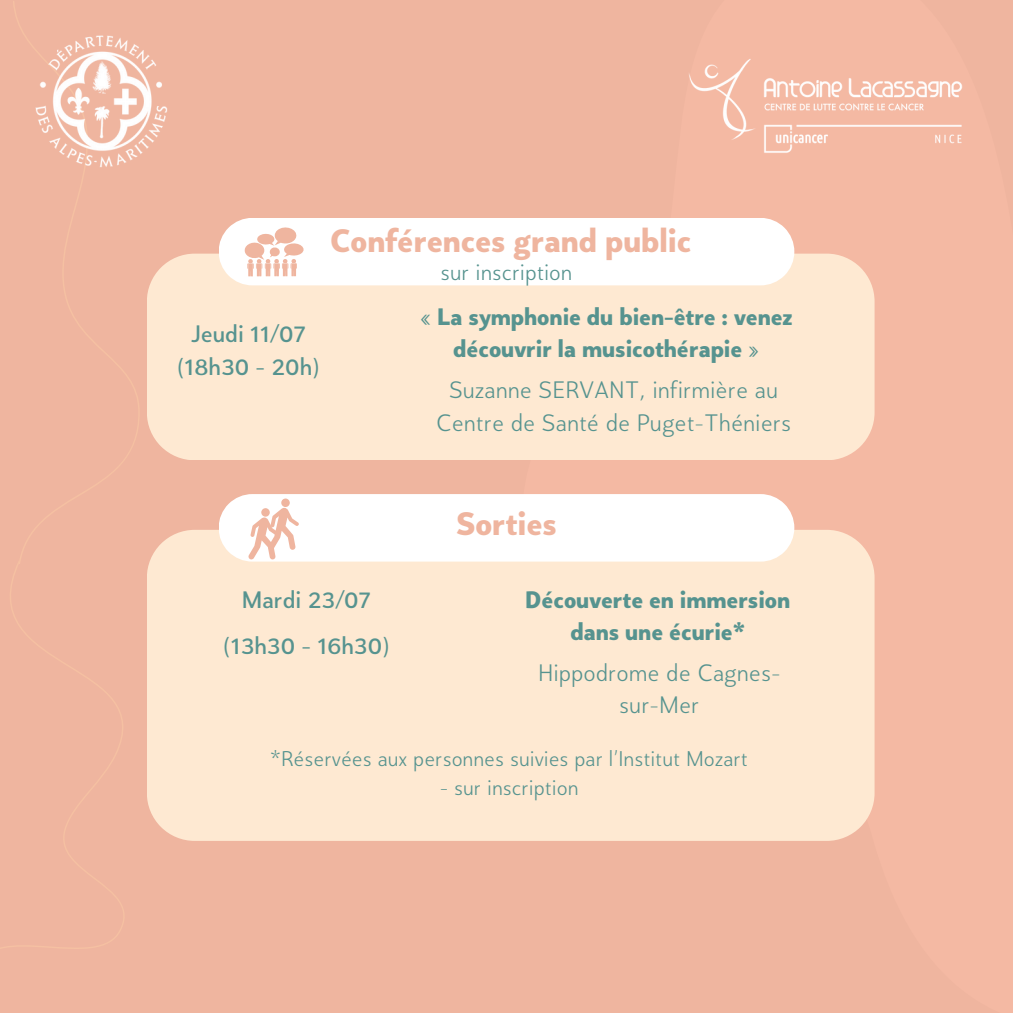
<style>
.page{position:relative;width:1013px;height:1013px;background:#fff}
.page>*{position:absolute;margin:0;border:0;box-sizing:border-box;transform-origin:0 0}
.t1{font:700 32.5px "Proda Sans";color:#efb59f}
.t2{font:700 23.75px/32.8px "Proda Sans";color:#56938f;text-align:center}
.t3{font:300 23.75px/32.8px "Proda Sans";color:#56938f;text-align:center}
.t4{font:23.75px/32.8px "Proda Sans";color:#56938f;text-align:center}
.t5{font:300 22.5px "Proda Sans";color:#56938f}
.t6{font:300 21.25px "Proda Sans";color:#56938f}
</style>
<div class="page">
<div style="left:0;top:0;width:1012px;height:1012px;background:#efb59f"></div>
<img style="left:689px;top:59px;width:274px;height:94px">
<img style="left:21px;top:29px;width:147px;height:151px">
<div style="left:147px;top:530px;width:727px;height:311px;background:#fee9d2"></div>
<div style="left:147px;top:254px;width:727px;height:206px;background:#fee9d2"></div>
<div style="left:219px;top:494px;width:575px;height:67px;background:#fff"></div>
<div style="left:219px;top:218px;width:575px;height:67px;background:#fff"></div>
<h1 class="t1" style="left:330px;top:219px;width:362px">Conférences grand public</h1>
<p class="t4" style="left:177px;top:317px;width:144px">Jeudi 11/07 (18h30 - 20h)</p>
<p class="t5" style="left:440px;top:258px;width:133px">sur inscription</p>
<p class="t2" style="left:420px;top:299px;width:374px">« La symphonie du bien-être : venez découvrir la musicothérapie »</p>
<p class="t3" style="left:436px;top:373px;width:356px">Suzanne SERVANT, infirmière au<br>Centre de Santé de Puget-Théniers</p>
<h1 class="t1" style="left:456px;top:502px;width:102px">Sorties</h1>
<p class="t4" style="left:242px;top:582px;width:131px">Mardi 23/07</p>
<p class="t2" style="left:525px;top:582px;width:267px">Découverte en immersion dans une écurie*</p>
<p class="t3" style="left:538px;top:656px;width:244px">Hippodrome de Cagnes&shy;sur-Mer</p>
<p class="t4" style="left:223px;top:628px;width:168px">(13h30 - 16h30)</p>
<p class="t6" style="left:270px;top:745px;width:479px">*Réservées aux personnes suivies par l’Institut Mozart</p>
<p class="t6" style="left:439px;top:774px;width:140px">- sur inscription</p>
</div>
